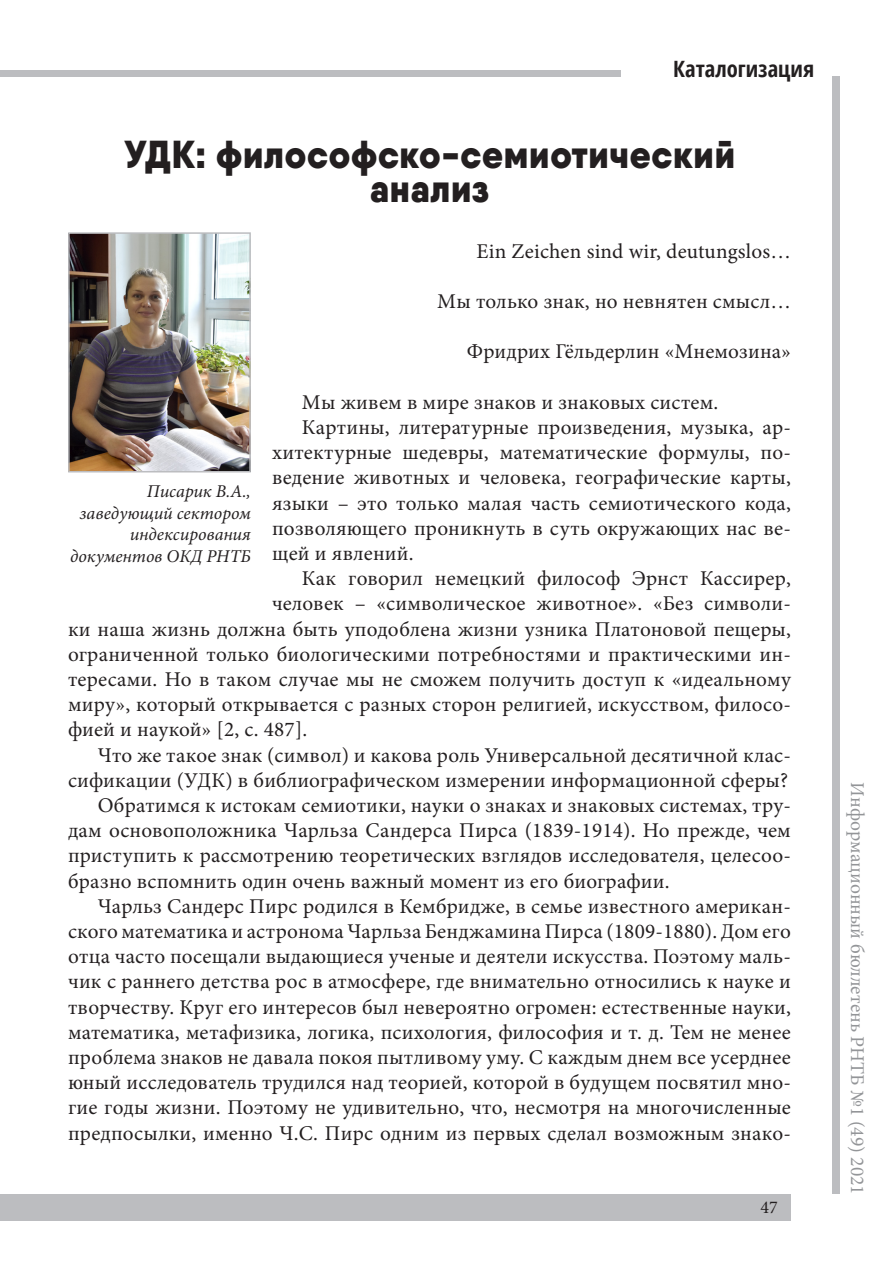
<style>
.page{position:relative;width:893px;height:1263px;background:#fff}
.page>*{position:absolute;margin:0;border:0;box-sizing:border-box;transform-origin:0 0}
.t1{font:900 39px/34.5px "Qanelas";letter-spacing:.02em;color:#231f20;text-align:center;scale:.95 1}
.t2{font:700 condensed 22.5px "Open Sans";color:#231f20}
.Paragraph_Style_1{font:21px/25.2px "Minion Pro";letter-spacing:.01em;color:#231f20;text-align:justify}
.t3{font:19.5px "Minion Pro";color:#939598}
.t4{font:italic 18px/21.6px "Minion Pro";color:#231f20;text-align:right}
.t5{font:18px "Minion Pro";color:#231f20}
</style>
<div class="page">
<div style="left:0;top:1194px;width:791px;height:26px;background:#bcbdc0"></div>
<div style="left:832px;top:77px;width:7px;height:1117px;background:#bcbdc0"></div>
<div style="left:0;top:70px;width:621px;height:7px;background:#bcbdc0"></div>
<img style="left:71px;top:235px;width:177px;height:234px">
<div style="left:68px;top:232px;width:183px;height:240px;border:2px solid #bcbdc0"></div>
<p class="t2" style="left:673px;top:53px;width:142px">Каталогизация</p>
<p class="t1" style="left:124px;top:136px;width:645px">УДК: философско-семиотический анализ</p>
<p class="Paragraph_Style_1" style="left:477px;top:238px;width:316px">Ein Zeichen sind wir, deutungslos…</p>
<p class="Paragraph_Style_1" style="left:437px;top:289px;width:355px">Мы только знак, но невнятен смысл…</p>
<p class="Paragraph_Style_1" style="left:467px;top:339px;width:326px">Фридрих Гёльдерлин «Мнемозина»</p>
<p class="Paragraph_Style_1" style="left:302px;top:389px;width:418px">Мы живем в мире знаков и знаковых систем.</p>
<p class="Paragraph_Style_1" style="left:272px;top:415px;width:520px;text-indent:30px">Картины, литературные произведения, музыка, ар&shy;хитектурные шедевры, математические формулы, по&shy;ведение животных и человека, географические карты, языки – это только малая часть семиотического кода, позволяющего проникнуть в суть окружающих нас ве&shy;щей и явлений.</p>
<p class="Paragraph_Style_1" style="left:302px;top:566px;width:491px">Как говорил немецкий философ Эрнст Кассирер,</p>
<p class="Paragraph_Style_1" style="left:272px;top:591px;width:520px">человек – «символическое животное». «Без символи-</p>
<p class="Paragraph_Style_1" style="left:68px;top:616px;width:724px">ки наша жизнь должна быть уподоблена жизни узника Платоновой пещеры,</p>
<p class="Paragraph_Style_1" style="left:68px;top:641px;width:724px">ограниченной только биологическими потребностями и практическими ин-</p>
<p class="Paragraph_Style_1" style="left:68px;top:667px;width:724px">тересами. Но в таком случае мы не сможем получить доступ к «идеальному</p>
<p class="Paragraph_Style_1" style="left:68px;top:692px;width:724px">миру», который открывается с разных сторон религией, искусством, филосо-</p>
<p class="Paragraph_Style_1" style="left:68px;top:717px;width:241px">фией и наукой» [2, с. 487].</p>
<p class="Paragraph_Style_1" style="left:68px;top:742px;width:724px;text-align:right">Что же такое знак (символ) и какова роль Универсальной десятичной клас&shy;сификации (УДК) в библиографическом измерении информационной сферы?</p>
<p class="Paragraph_Style_1" style="left:68px;top:793px;width:724px;text-indent:30px">Обратимся к истокам семиотики, науки о знаках и знаковых системах, тру&shy;дам основоположника Чарльза Сандерса Пирса (1839-1914). Но прежде, чем приступить к рассмотрению теоретических взглядов исследователя, целесоо&shy;бразно вспомнить один очень важный момент из его биографии.</p>
<p class="Paragraph_Style_1" style="left:68px;top:893px;width:724px;text-indent:30px">Чарльз Сандерс Пирс родился в Кембридже, в семье известного американ&shy;ского математика и астронома Чарльза Бенджамина Пирса (1809-1880). Дом его отца часто посещали выдающиеся ученые и деятели искусства. Поэтому маль&shy;чик с раннего детства рос в атмосфере, где внимательно относились к науке и творчеству. Круг его интересов был невероятно огромен: естественные науки, математика, метафизика, логика, психология, философия и т. д. Тем не менее проблема знаков не давала покоя пытливому уму. С каждым днем все усерднее юный исследователь трудился над теорией, которой в будущем посвятил мно&shy;гие годы жизни. Поэтому не удивительно, что, несмотря на многочисленные предпосылки, именно Ч.С. Пирс одним из первых сделал возможным знако-</p>
<p class="t4" style="left:70px;top:481px;width:182px">Писарик В.А., заведующий сектором индексирования документов ОКД РНТБ</p>
<p class="t5" style="left:760px;top:1195px;width:19px">47</p>
<p class="t3" style="left:870px;top:782px;width:414px;rotate:90deg">Информационный бюллетень РНТБ №1 (49) 2021</p>
</div>
